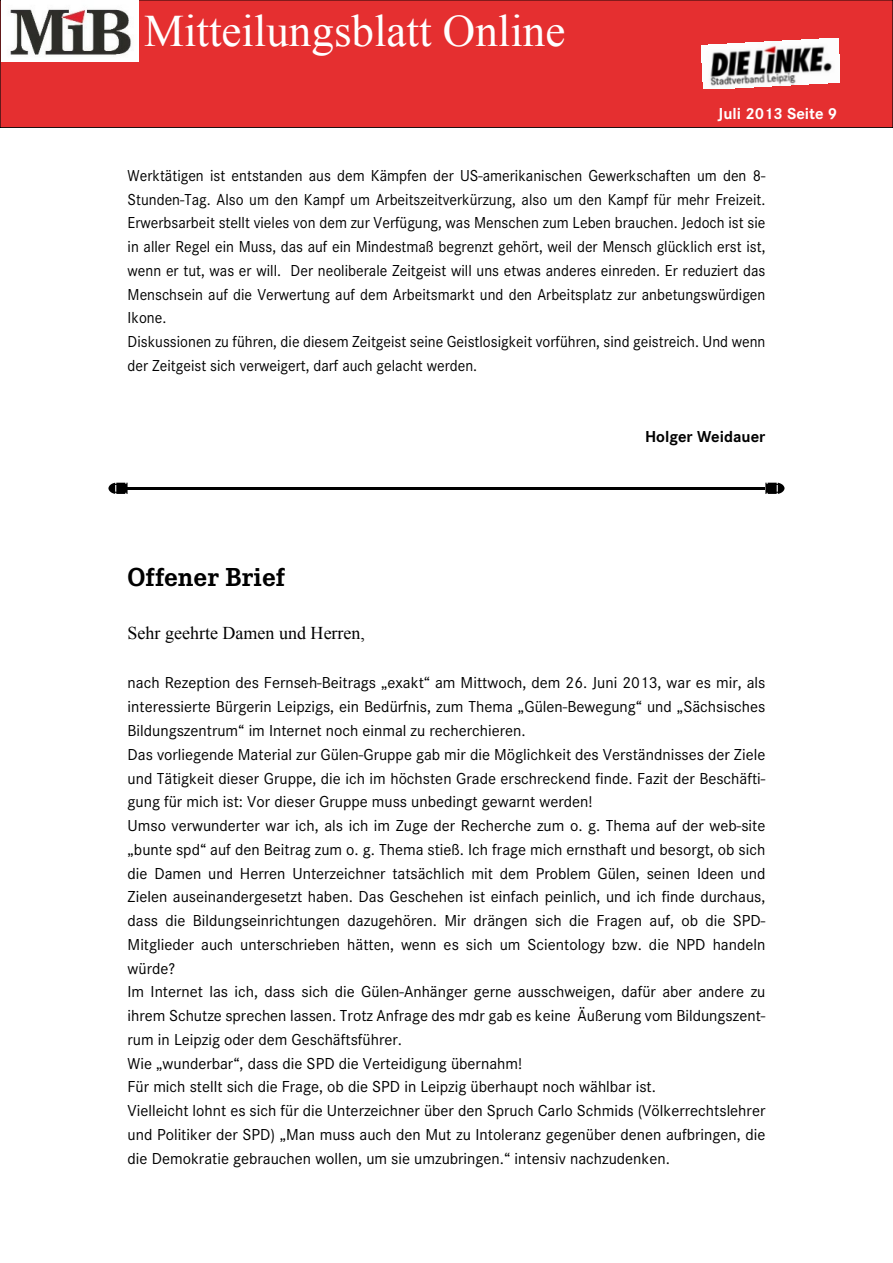
<style>
.page{position:relative;width:893px;height:1263px;background:#fff}
.page>*{position:absolute;margin:0;border:0;box-sizing:border-box;transform-origin:0 0}
.t1{font:45px "Times New Roman";color:#fff}
.t2{font:700 27px "Corporate E";color:#000}
.t3{font:18px "Times New Roman";color:#000}
.t4{font:16.5px/23.7px "Corporate S";color:#000}
.t5{font:16.5px/23.7px "Corporate S";color:#000;scale:.95 1}
.t6{font:700 16.5px "Corporate S";color:#000}
.t7{font:700 16.5px "Corporate S";color:#fff}
</style>
<div class="page">
<div style="left:0;top:0;width:893px;height:128px;background:#e52f30;border:1px solid #000"></div>
<img style="left:1px;top:0;width:138px;height:61px">
<img style="left:702px;top:39px;width:138px;height:50px">
<svg style="left:108px;top:483px;width:20px;height:11px"></svg>
<svg style="left:765px;top:483px;width:19px;height:11px"></svg>
<hr style="left:128px;top:487px;width:637px;height:2px;background:#000">
<h1 class="t1" style="left:144px;top:15px;width:423px">Mitteilungsblatt Online</h1>
<p class="t7" style="left:718px;top:104px;width:121px">Juli 2013 Seite 9</p>
<p class="t5" style="left:128px;top:163px;width:673px">Werktätigen ist entstanden aus dem Kämpfen der US-amerikanischen Gewerkschaften um den 8- Stunden-Tag. Also um den Kampf um Arbeitszeitverkürzung, also um den Kampf für mehr Freizeit.<br>Erwerbsarbeit stellt vieles von dem zur Verfügung, was Menschen zum Leben brauchen. Jedoch ist sie in aller Regel ein Muss, das auf ein Mindestmaß begrenzt gehört, weil der Mensch glücklich erst ist, wenn er tut, was er will. Der neoliberale Zeitgeist will uns etwas anderes einreden. Er reduziert das Menschsein auf die Verwertung auf dem Arbeitsmarkt und den Arbeitsplatz zur anbetungswürdigen Ikone.<br>Diskussionen zu führen, die diesem Zeitgeist seine Geistlosigkeit vorführen, sind geistreich. Und wenn der Zeitgeist sich verweigert, darf auch gelacht werden.</p>
<h2 class="t2" style="left:128px;top:561px;width:159px">Offener Brief</h2>
<p class="t6" style="left:645px;top:427px;width:122px">Holger Weidauer</p>
<p class="t3" style="left:128px;top:627px;width:239px">Sehr geehrte Damen und Herren,</p>
<p class="t4" style="left:128px;top:671px;width:639px">nach Rezeption des Fernseh-Beitrags „exakt“ am Mittwoch, dem 26. Juni 2013, war es mir, als interessierte Bürgerin Leipzigs, ein Bedürfnis, zum Thema „Gülen-Bewegung“ und „Sächsisches Bildungszentrum“ im Internet noch einmal zu recherchieren.<br>Das vorliegende Material zur Gülen-Gruppe gab mir die Möglichkeit des Verständnisses der Ziele und Tätigkeit dieser Gruppe, die ich im höchsten Grade erschreckend finde. Fazit der Beschäfti&shy;gung für mich ist: Vor dieser Gruppe muss unbedingt gewarnt werden!<br>Umso verwunderter war ich, als ich im Zuge der Recherche zum o. g. Thema auf der web-site „bunte spd“ auf den Beitrag zum o. g. Thema stieß. Ich frage mich ernsthaft und besorgt, ob sich die Damen und Herren Unterzeichner tatsächlich mit dem Problem Gülen, seinen Ideen und Zielen auseinandergesetzt haben. Das Geschehen ist einfach peinlich, und ich finde durchaus, dass die Bildungseinrichtungen dazugehören. Mir drängen sich die Fragen auf, ob die SPD-Mitglieder auch unterschrieben hätten, wenn es sich um Scientology bzw. die NPD handeln würde?<br>Im Internet las ich, dass sich die Gülen-Anhänger gerne ausschweigen, dafür aber andere zu ihrem Schutze sprechen lassen. Trotz Anfrage des mdr gab es keine Äußerung vom Bildungszent&shy;rum in Leipzig oder dem Geschäftsführer.<br>Wie „wunderbar“, dass die SPD die Verteidigung übernahm!<br>Für mich stellt sich die Frage, ob die SPD in Leipzig überhaupt noch wählbar ist.<br>Vielleicht lohnt es sich für die Unterzeichner über den Spruch Carlo Schmids (Völkerrechtslehrer und Politiker der SPD) „Man muss auch den Mut zu Intoleranz gegenüber denen aufbringen, die die Demokratie gebrauchen wollen, um sie umzubringen.“ intensiv nachzudenken.</p>
</div>
